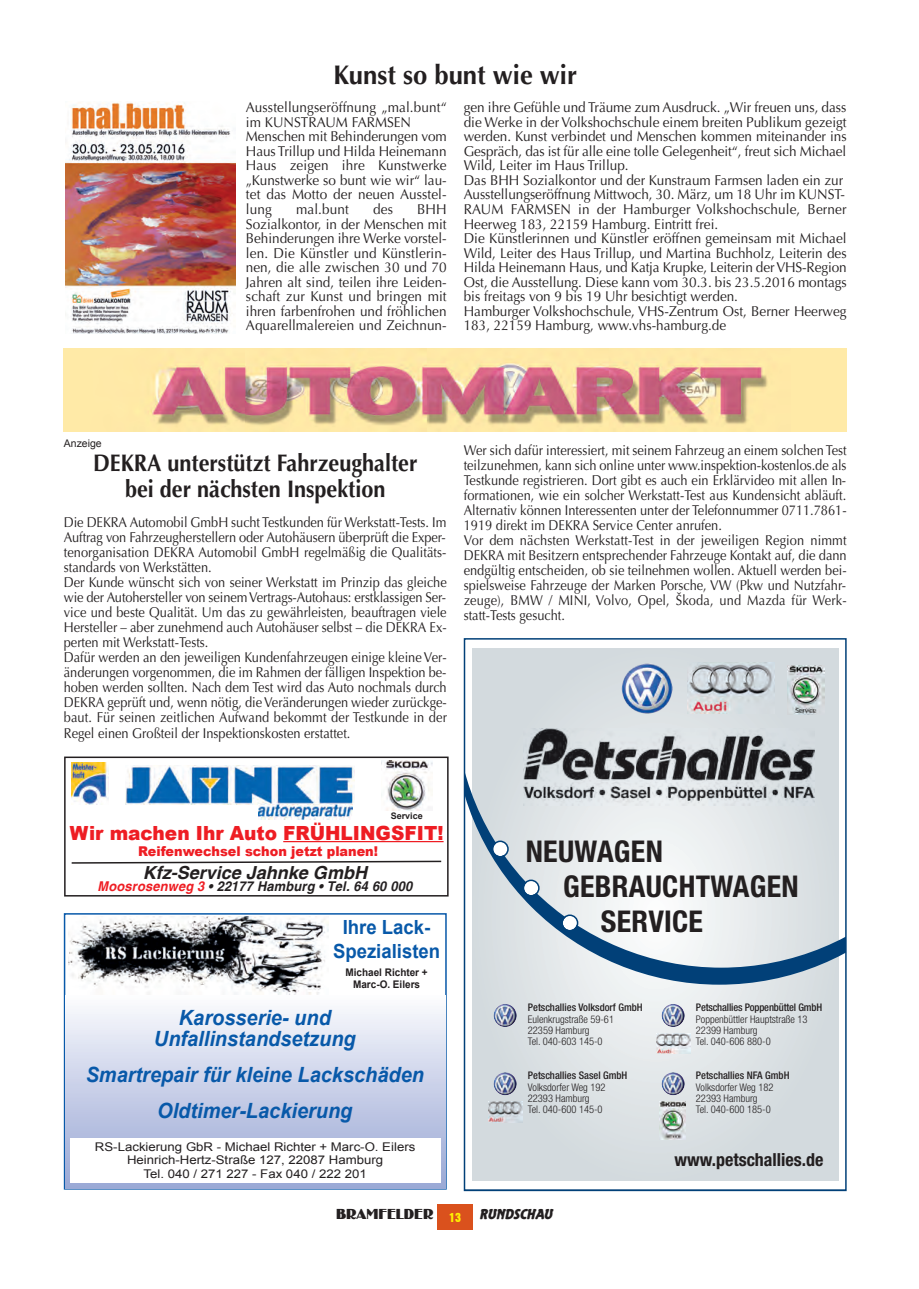
<style>
.page{position:relative;width:919px;height:1289px;background:#fff}
.page>*{position:absolute;margin:0;border:0;box-sizing:border-box;transform-origin:0 0}
.t1{font:700 condensed 30px "Helvetica Neue";letter-spacing:.01em;color:#231f20}
.t2{font:700 27px "Optima";color:#231f20;scale:.95 1}
.t3{font:700 24px/25.5px "Optima";color:#231f20;text-align:center;scale:.9 1}
.t4{font:italic 700 21px/21px "Arial";color:#0859a9;text-align:center;scale:.95 1}
.t5{font:900 19.5px "Arial";color:#ee1d23;scale:.95 1}
.t6{font:700 19.5px/23.4px "Arial";color:#0859a9;text-align:center;scale:.95 1}
.t7{font:italic 700 18px "Helvetica";color:#231f20}
.t8{font:700 condensed 18px "Helvetica Neue";color:#231f20}
.t9{font:15px "Birmingham";color:#231f20}
.t10{font:14.25px/15px "Optima";color:#231f20;scale:.9 1}
.t11{font:14.25px/14.5px "Optima";color:#231f20;scale:.95 1}
.t12{font:italic 700 13.5px "Helvetica";letter-spacing:.015em;color:#231f20;scale:.95 1}
.t13{font:900 13.5px "Arial";color:#ee1d23;scale:.95 1}
.t14{font:12px/13.5px "Arial";color:#231f20;text-align:center;scale:1.1 1}
.t15{font:300 condensed 10.5px/11.2px "Helvetica Neue";color:#231f20}
.t16{font:500 condensed 10.5px "Helvetica Neue";color:#231f20}
.t17{font:700 10.5px/12px "Arial";color:#231f20;text-align:center;scale:.95 1}
.t18{font:10.5px "Arial";color:#231f20}
.t19{font:700 9px "Arial";color:#231f20}
.s1{color:#ee1d23}
.s2{font-family:"Elmshorn";font-style:italic}
</style>
<div class="page">
<div style="left:437px;top:1203px;width:35px;height:26px;background:#da511d"></div>
<img style="left:64px;top:349px;width:782px;height:83px">
<svg style="left:466px;top:648px;width:377px;height:533px;background:#cdd4d9"></svg>
<img style="left:493px;top:1003px;width:23px;height:24px">
<img style="left:493px;top:1072px;width:23px;height:23px">
<img style="left:488px;top:1101px;width:34px;height:21px">
<img style="left:661px;top:1072px;width:23px;height:23px">
<img style="left:659px;top:1101px;width:26px;height:38px">
<img style="left:661px;top:1003px;width:23px;height:24px">
<img style="left:656px;top:1033px;width:34px;height:20px">
<div style="left:463px;top:638px;width:383px;height:553px;border:2px solid #014078"></div>
<div style="left:64px;top:913px;width:382px;height:276px;border:2px solid #0859a9"></div>
<div style="left:65px;top:995px;width:380px;height:193px;background:linear-gradient(to bottom,#fafbfd,#98a6d4)"></div>
<img style="left:68px;top:916px;width:260px;height:78px">
<div style="left:70px;top:1138px;width:370px;height:44px;background:#fff"></div>
<div style="left:64px;top:756px;width:384px;height:140px;border:2px solid #231f20"></div>
<img style="left:72px;top:762px;width:36px;height:42px">
<img style="left:126px;top:765px;width:228px;height:39px">
<img style="left:258px;top:805px;width:95px;height:14px">
<hr style="left:283px;top:841px;width:160px;height:1px;background:#ee1d23">
<img style="left:382px;top:760px;width:50px;height:50px">
<svg style="left:71px;top:860px;width:371px;height:4px"></svg>
<img style="left:65px;top:101px;width:170px;height:232px">
<h2 class="t2" style="left:333px;top:64px;width:258px">Kunst so bunt wie wir</h2>
<p class="t11" style="left:246px;top:101px;width:213px">Ausstellungseröffnung „mal.bunt“ im KUNSTRAUM FARMSEN<br>Menschen mit Behinderungen vom<br>Haus Trillup und Hilda Heinemann<br>Haus zeigen ihre Kunstwerke „Kunstwerke so bunt wie wir“ lau&shy;tet das Motto der neuen Ausstel&shy;lung</p>
<p class="t11" style="left:463px;top:101px;width:405px">gen ihre Gefühle und Träume zum Ausdruck. „Wir freuen uns, dass die Werke in der Volkshochschule einem breiten Publikum gezeigt werden. Kunst verbindet und Menschen kommen miteinander ins Gespräch, das ist für alle eine tolle Gelegenheit“, freut sich Michael Wild, Leiter im Haus Trillup.<br>Das BHH Sozialkontor und der Kunstraum Farmsen laden ein zur Ausstellungseröffnung Mittwoch, 30. März, um 18 Uhr im KUNST-RAUM FARMSEN in der Hamburger Volkshochschule, Berner Heerweg 183, 22159 Hamburg. Eintritt frei.<br>Die Künstlerinnen und Künstler eröffnen gemeinsam mit Michael Wild, Leiter des Haus Trillup, und Martina Buchholz, Leiterin des Hilda Heinemann Haus, und Katja Krupke, Leiterin der VHS-Region Ost, die Ausstellung. Diese kann vom 30.3. bis 23.5.2016 montags bis freitags von 9 bis 19 Uhr besichtigt werden.<br>Hamburger Volkshochschule, VHS-Zentrum Ost, Berner Heerweg 183, 22159 Hamburg, www.vhs-hamburg.de</p>
<p class="t11" style="left:296px;top:203px;width:57px">mal.bunt</p>
<p class="t11" style="left:373px;top:203px;width:22px">des</p>
<p class="t11" style="left:246px;top:203px;width:213px;text-align:justify;text-indent:171px">BHH Sozialkontor, in der Menschen mit Behinderungen ihre Werke vorstel&shy;len. Die Künstler und Künstlerin&shy;nen, die alle zwischen 30 und 70<br>Jahren alt sind, teilen ihre Leiden&shy;schaft zur Kunst und bringen mit ihren farbenfrohen und fröhlichen Aquarellmalereien und Zeichnun-</p>
<p class="t18" style="left:64px;top:437px;width:39px">Anzeige</p>
<h3 class="t3" style="left:93px;top:453px;width:362px">DEKRA unterstützt Fahrzeughalter bei der nächsten Inspektion</h3>
<p class="t10" style="left:64px;top:516px;width:427px">Die DEKRA Automobil GmbH sucht Testkunden für Werkstatt-Tests. Im Auftrag von Fahrzeugherstellern oder Autohäusern überprüft die Exper&shy;tenorganisation DEKRA Automobil GmbH regelmäßig die Qualitäts&shy;standards von Werkstätten.<br>Der Kunde wünscht sich von seiner Werkstatt im Prinzip das gleiche wie der Autohersteller von seinem Vertrags-Autohaus: erstklassigen Ser&shy;vice und beste Qualität. Um das zu gewährleisten, beauftragen viele Hersteller – aber zunehmend auch Autohäuser selbst – die DEKRA Ex&shy;perten mit Werkstatt-Tests.<br>Dafür werden an den jeweiligen Kundenfahrzeugen einige kleine Ver&shy;änderungen vorgenommen, die im Rahmen der fälligen Inspektion be&shy;hoben werden sollten. Nach dem Test wird das Auto nochmals durch DEKRA geprüft und, wenn nötig, die Veränderungen wieder zurückge&shy;baut. Für seinen zeitlichen Aufwand bekommt der Testkunde in der Regel einen Großteil der Inspektionskosten erstattet.</p>
<p class="t10" style="left:463px;top:444px;width:427px">Wer sich dafür interessiert, mit seinem Fahrzeug an einem solchen Test teilzunehmen, kann sich online unter www.inspektion-kostenlos.de als Testkunde registrieren. Dort gibt es auch ein Erklärvideo mit allen In&shy;formationen, wie ein solcher Werkstatt-Test aus Kundensicht abläuft.<br>Alternativ können Interessenten unter der Telefonnummer 0711.7861- 1919 direkt im DEKRA Service Center anrufen.<br>Vor dem nächsten Werkstatt-Test in der jeweiligen Region nimmt DEKRA mit Besitzern entsprechender Fahrzeuge Kontakt auf, die dann endgültig entscheiden, ob sie teilnehmen wollen. Aktuell werden bei&shy;spielsweise Fahrzeuge der Marken Porsche, VW (Pkw und Nutzfahr&shy;zeuge), BMW / MINI, Volvo, Opel, Škoda, und Mazda für Werk&shy;statt-Tests gesucht.</p>
<p class="t19" style="left:391px;top:810px;width:34px">Service</p>
<h3 class="t5" style="left:70px;top:818px;width:395px">Wir machen Ihr Auto FRÜHLINGSFIT!</h3>
<p class="t13" style="left:138px;top:841px;width:254px">Reifenwechsel schon jetzt planen!</p>
<p class="t7" style="left:143px;top:861px;width:226px">Kfz-Service Jahnke GmbH</p>
<p class="t12" style="left:98px;top:878px;width:332px"><span class="s1">Moosrosenweg 3</span> • 22177 Hamburg • Tel. 64 60 000</p>
<h3 class="t6" style="left:333px;top:915px;width:114px">ihre Lack-<br>Spezialisten</h3>
<p class="t17" style="left:345px;top:966px;width:88px">Michael richter +<br>Marc-O. Eilers</p>
<h3 class="t4" style="left:154px;top:1007px;width:214px">Karosserie- und<br>Unfallinstandsetzung</h3>
<h3 class="t4" style="left:86px;top:1056px;width:357px;line-height:36px">Smartrepair für kleine Lackschäden<br>Oldtimer-Lackierung</h3>
<p class="t14" style="left:95px;top:1139px;width:293px">RS-Lackierung GbR - Michael Richter + Marc-O. Eilers<br>Heinrich-Hertz-Straße 127, 22087 Hamburg<br>Tel. 040 / 271 227 - Fax 040 / 222 201</p>
<h1 class="t1" style="left:525px;top:840px;width:139px">NEUWAGEN</h1>
<h1 class="t1" style="left:563px;top:875px;width:237px">GEBRAUCHTWAGEN</h1>
<h1 class="t1" style="left:600px;top:911px;width:104px">SERVICE</h1>
<p class="t16" style="left:528px;top:1003px;width:116px">Petschallies Volksdorf GmbH</p>
<p class="t15" style="left:528px;top:1014px;width:88px">Eulenkrugstraße 59-61<br>22359 Hamburg<br>Tel. 040-603 145-0</p>
<p class="t16" style="left:528px;top:1071px;width:101px">Petschallies Sasel GmbH</p>
<p class="t15" style="left:528px;top:1082px;width:79px">Volksdorfer Weg 192<br>22393 Hamburg<br>Tel. 040-600 145-0</p>
<p class="t16" style="left:696px;top:1003px;width:128px">Petschallies Poppenbüttel GmbH</p>
<p class="t15" style="left:696px;top:1014px;width:113px">Poppenbüttler Hauptstraße 13<br>22399 Hamburg<br>Tel. 040-606 880-0</p>
<p class="t16" style="left:696px;top:1071px;width:95px">Petschallies NFA GmbH</p>
<p class="t15" style="left:696px;top:1082px;width:79px">Volksdorfer Weg 182<br>22393 Hamburg<br>Tel. 040-600 185-0</p>
<p class="t8" style="left:674px;top:1152px;width:151px">www.petschallies.de</p>
<p class="t9" style="left:336px;top:1205px;width:220px">BRAMFELDER <sub>13</sub> <span class="s2">RUNDSCHAU</span></p>
</div>
